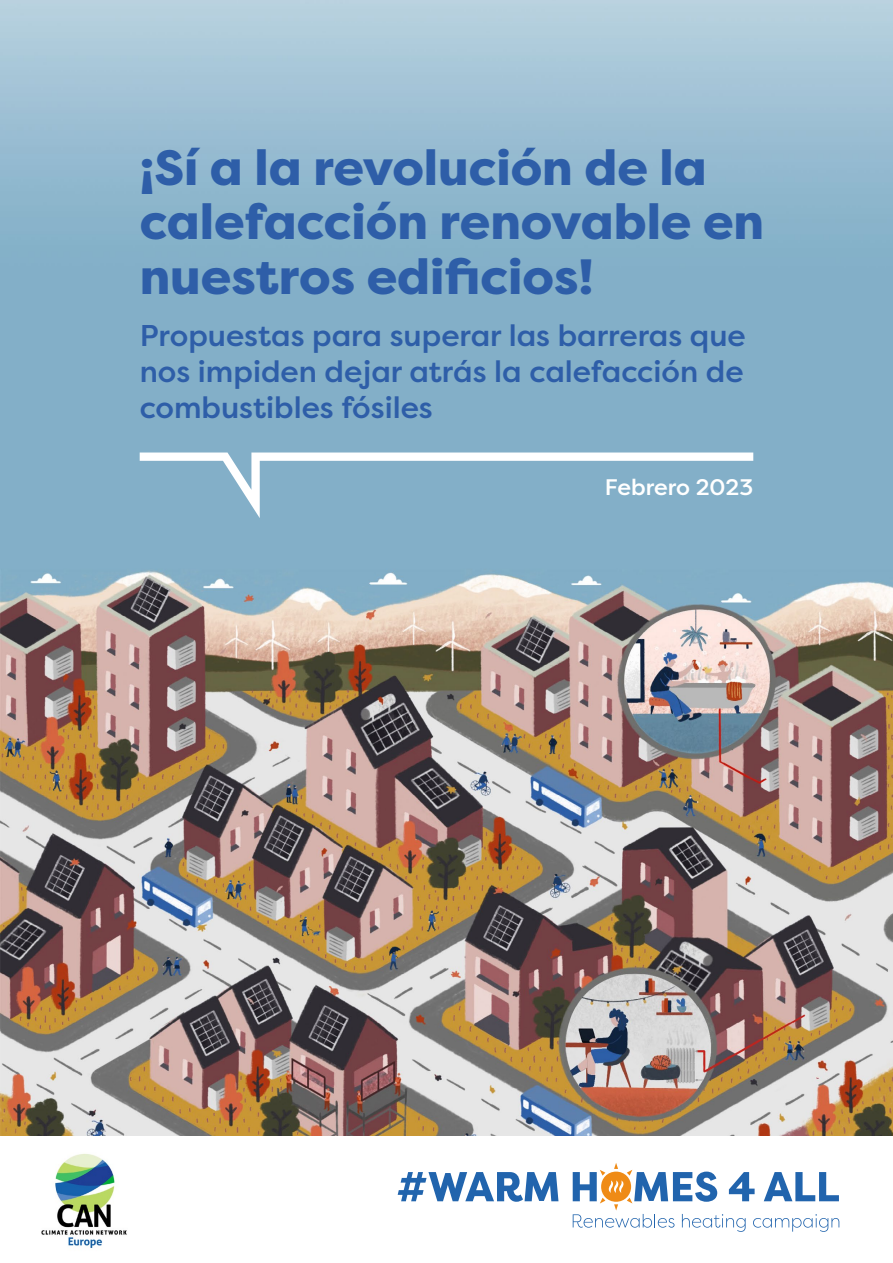
<style>
.page{position:relative;width:893px;height:1263px;background:#fff}
.page>*{position:absolute;margin:0;border:0;box-sizing:border-box;transform-origin:0 0}
.t1{font:800 49.5px/54px "Filson Pro";color:#2e5ea8}
.t2{font:500 30px/36px "Filson Pro";color:#2e5ea8;text-align:justify}
.t3{font:500 22.5px "Filson Pro";color:#fff}
</style>
<div class="page">
<img style="left:0;top:0;width:893px;height:1135px">
<svg style="left:140px;top:452px;width:613px;height:66px;background:#94bacf"></svg>
<img style="left:41px;top:1154px;width:86px;height:94px">
<svg style="left:398px;top:1172px;width:160px;height:30px"></svg>
<svg style="left:573px;top:1163px;width:266px;height:69px"></svg>
<h1 class="t1" style="left:140px;top:142px;width:626px">¡Sí a la revolución de la calefacción renovable en nuestros edificios!</h1>
<p class="t2" style="left:140px;top:317px;width:608px">Propuestas para superar las barreras que nos impiden dejar atrás la calefacción de combustibles fósiles</p>
<p class="t3" style="left:605px;top:472px;width:150px">Febrero 2023</p>
</div>
